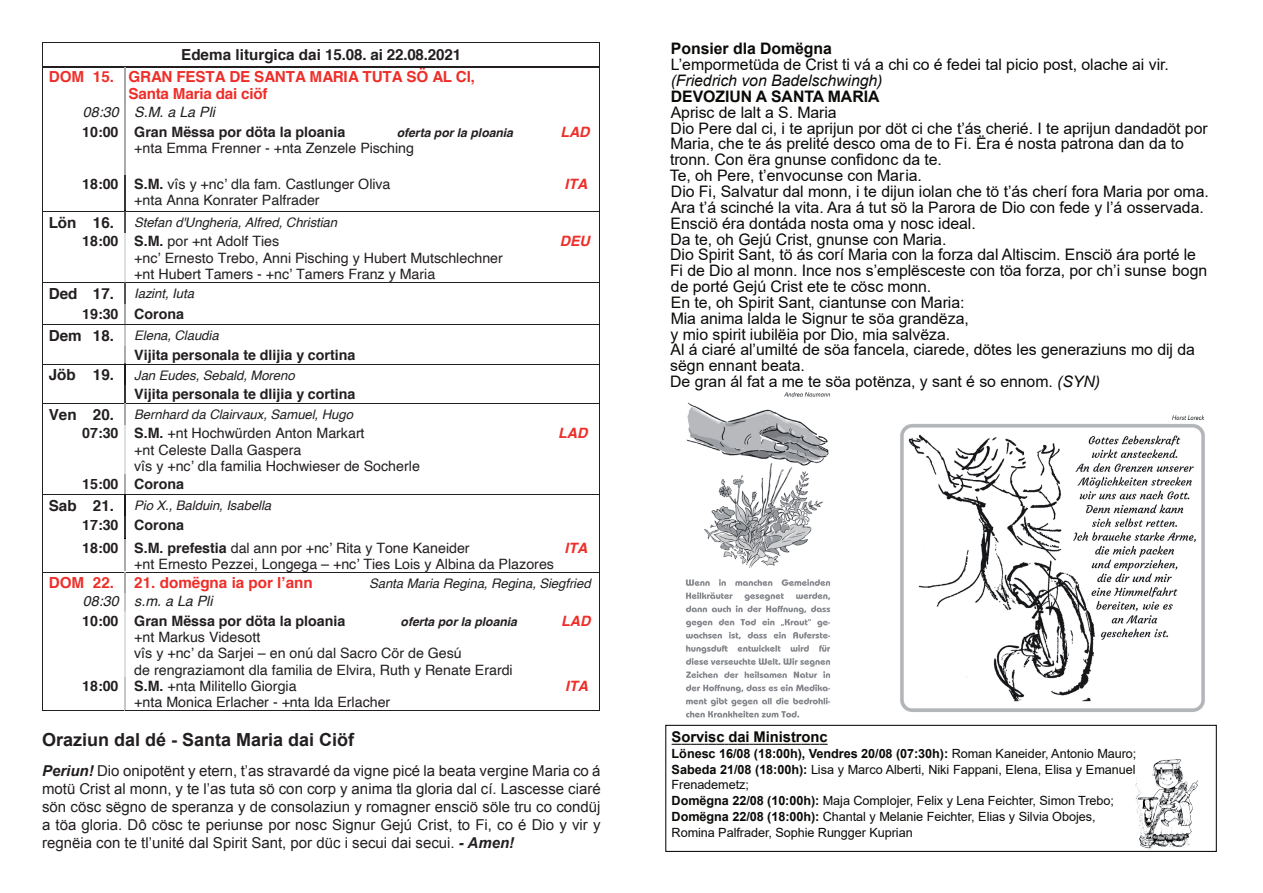
<style>
.page{position:relative;width:1263px;height:893px;background:#fff}
.page>*{position:absolute;margin:0;border:0;box-sizing:border-box;transform-origin:0 0}
.t1{font:700 18px "Arial";color:#231f20}
.t2{font:15.9px/15.9px "Arial";letter-spacing:-.005em;color:#0b0a08}
.t3{font:700 15.9px "Arial";letter-spacing:-.005em;color:#0b0a08}
.t4{font:italic 15.9px "Arial";letter-spacing:-.005em;color:#0b0a08}
.t5{font:700 15.3px/16.2px "Helvetica";letter-spacing:-.005em;color:#ee2e29}
.t6{font:700 15.3px "Helvetica";color:#231f20}
.t7{font:15px/18px "Arial";color:#231f20;text-align:justify}
.t8{font:700 14.85px "Arial";letter-spacing:-.005em;color:#0b0a08}
.t9{font:14.25px/16.4px "Helvetica";color:#231f20}
.t10{font:700 14.25px "Helvetica";color:#231f20}
.t11{font:italic 14.25px "Helvetica";color:#231f20}
.t12{font:italic 700 14.25px "Helvetica";letter-spacing:-.005em;color:#ee2e29}
.t13{font:italic 13.2px "Helvetica";letter-spacing:-.01em;color:#231f20}
.t14{font:12.6px/15.9px "Arial";letter-spacing:-.005em;color:#0b0a08}
.t15{font:italic 700 12.15px "Helvetica";color:#231f20}
.s1{font-weight:700}
.s2{font-weight:700;font-style:italic}
.s3{font-style:italic}
</style>
<div class="page">
<hr style="left:43px;top:42px;width:557px;height:1px;background:#231f20">
<svg style="left:42px;top:42px;width:1px;height:25px"></svg>
<hr style="left:43px;top:66px;width:82px;height:1px;background:#231f20">
<hr style="left:43px;top:67px;width:82px;height:1px;background:#231f20">
<hr style="left:126px;top:66px;width:474px;height:1px;background:#231f20">
<hr style="left:126px;top:67px;width:474px;height:1px;background:#231f20">
<hr style="left:42px;top:67px;width:1px;height:37px;background:#231f20">
<hr style="left:600px;top:67px;width:1px;height:37px;background:#231f20">
<svg style="left:42px;top:104px;width:1px;height:19px"></svg>
<hr style="left:42px;top:123px;width:1px;height:52px;background:#231f20">
<hr style="left:600px;top:123px;width:1px;height:52px;background:#231f20">
<hr style="left:42px;top:175px;width:1px;height:36px;background:#231f20">
<hr style="left:600px;top:175px;width:1px;height:36px;background:#231f20">
<hr style="left:43px;top:211px;width:82px;height:1px;background:#231f20">
<hr style="left:125px;top:211px;width:475px;height:1px;background:#231f20">
<svg style="left:42px;top:211px;width:1px;height:22px"></svg>
<hr style="left:42px;top:233px;width:1px;height:49px;background:#231f20">
<hr style="left:600px;top:233px;width:1px;height:49px;background:#231f20">
<hr style="left:43px;top:282px;width:82px;height:1px;background:#231f20">
<hr style="left:125px;top:282px;width:475px;height:1px;background:#231f20">
<hr style="left:43px;top:325px;width:82px;height:1px;background:#231f20">
<hr style="left:125px;top:325px;width:475px;height:1px;background:#231f20">
<hr style="left:43px;top:364px;width:82px;height:1px;background:#231f20">
<hr style="left:125px;top:364px;width:475px;height:1px;background:#231f20">
<hr style="left:43px;top:403px;width:82px;height:1px;background:#231f20">
<hr style="left:125px;top:403px;width:475px;height:1px;background:#231f20">
<svg style="left:42px;top:282px;width:1px;height:143px"></svg>
<hr style="left:42px;top:425px;width:1px;height:49px;background:#231f20">
<hr style="left:600px;top:425px;width:1px;height:49px;background:#231f20">
<hr style="left:43px;top:494px;width:82px;height:1px;background:#231f20">
<hr style="left:125px;top:494px;width:475px;height:1px;background:#231f20">
<svg style="left:42px;top:474px;width:1px;height:66px"></svg>
<hr style="left:42px;top:540px;width:1px;height:32px;background:#231f20">
<hr style="left:600px;top:540px;width:1px;height:32px;background:#231f20">
<hr style="left:43px;top:572px;width:82px;height:1px;background:#231f20">
<hr style="left:125px;top:572px;width:219px;height:1px;background:#231f20">
<hr style="left:345px;top:572px;width:255px;height:1px;background:#231f20">
<svg style="left:42px;top:572px;width:1px;height:40px"></svg>
<hr style="left:42px;top:612px;width:1px;height:66px;background:#231f20">
<hr style="left:600px;top:612px;width:1px;height:66px;background:#231f20">
<hr style="left:42px;top:678px;width:1px;height:33px;background:#231f20">
<hr style="left:43px;top:711px;width:82px;height:1px;background:#231f20">
<svg style="left:125px;top:66px;width:1px;height:645px"></svg>
<hr style="left:125px;top:711px;width:475px;height:1px;background:#231f20">
<hr style="left:600px;top:678px;width:1px;height:33px;background:#231f20">
<img style="left:674px;top:392px;width:168px;height:333px">
<svg style="left:672px;top:744px;width:156px;height:1px"></svg>
<img style="left:1136px;top:760px;width:63px;height:89px">
<img style="left:900px;top:415px;width:305px;height:297px">
<div style="left:665px;top:725px;width:552px;height:127px;border:1px solid #0b0a08"></div>
<p class="t6" style="left:181px;top:42px;width:281px">Edema liturgica dai 15.08. ai 22.08.2021</p>
<p class="t5" style="left:129px;top:69px;width:348px;text-indent:-80px">DOM 15. GRAN FESTA DE SANTA MARIA TUTA SÖ AL CI,<br>Santa Maria dai ciöf</p>
<p class="t11" style="left:83px;top:101px;width:133px">08:30 S.M. a La Pli</p>
<p class="t10" style="left:82px;top:120px;width:265px">10:00 Gran Mëssa por döta la ploania</p>
<p class="t15" style="left:397px;top:122px;width:118px">oferta por la ploania</p>
<p class="t12" style="left:560px;top:120px;width:31px">LAD</p>
<p class="t9" style="left:134px;top:140px;width:281px">+nta Emma Frenner - +nta Zenzele Pisching</p>
<p class="t9" style="left:82px;top:176px;width:310px"><span class="s1">18:00 S.M.</span> vîs y +ncʼ dla fam. Castlunger Oliva</p>
<p class="t12" style="left:564px;top:172px;width:24px">ITA</p>
<p class="t9" style="left:134px;top:192px;width:187px">+nta Anna Konrater Palfrader</p>
<p class="t6" style="left:49px;top:210px;width:67px">Lön 16.</p>
<p class="t13" style="left:134px;top:212px;width:204px">Stefan d'Ungheria, Alfred, Christian</p>
<p class="t9" style="left:82px;top:234px;width:199px"><span class="s1">18:00 S.M.</span> por +nt Adolf Ties</p>
<p class="t12" style="left:560px;top:230px;width:32px">DEU</p>
<p class="t9" style="left:134px;top:250px;width:370px">+ncʼ Ernesto Trebo, Anni Pisching y Hubert Mutschlechner +nt Hubert Tamers - +ncʼ Tamers Franz y Maria</p>
<p class="t6" style="left:49px;top:281px;width:67px">Ded 17.</p>
<p class="t13" style="left:134px;top:283px;width:61px">Iazint, Iuta</p>
<p class="t10" style="left:82px;top:303px;width:103px">19:30 Corona</p>
<p class="t6" style="left:49px;top:323px;width:67px">Dem 18.</p>
<p class="t13" style="left:134px;top:325px;width:86px">Elena, Claudia</p>
<p class="t10" style="left:134px;top:343px;width:223px">Vijita personala te dlijia y cortina</p>
<p class="t6" style="left:49px;top:363px;width:67px">Jöb 19.</p>
<p class="t13" style="left:134px;top:365px;width:162px">Jan Eudes, Sebald, Moreno</p>
<p class="t10" style="left:134px;top:383px;width:223px">Vijita personala te dlijia y cortina</p>
<p class="t6" style="left:49px;top:402px;width:67px">Ven 20.</p>
<p class="t13" style="left:134px;top:404px;width:220px">Bernhard da Clairvaux, Samuel, Hugo</p>
<p class="t9" style="left:82px;top:426px;width:284px"><span class="s1">07:30 S.M.</span> +nt Hochwürden Anton Markart</p>
<p class="t12" style="left:558px;top:422px;width:31px">LAD</p>
<p class="t9" style="left:134px;top:442px;width:287px">+nt Celeste Dalla Gaspera<br>vîs y +ncʼ dla familia Hochwieser de Socherle</p>
<p class="t10" style="left:82px;top:473px;width:103px">15:00 Corona</p>
<p class="t6" style="left:49px;top:493px;width:67px">Sab 21.</p>
<p class="t13" style="left:134px;top:495px;width:138px">Pio X., Balduin, Isabella</p>
<p class="t9" style="left:82px;top:514px;width:389px;line-height:23px"><span class="s1">17:30 Corona<br>18:00 S.M. prefestia</span> dal ann por +ncʼ Rita y Tone Kaneider</p>
<p class="t12" style="left:564px;top:536px;width:24px">ITA</p>
<p class="t9" style="left:134px;top:556px;width:421px">+nt Ernesto Pezzei, Longega – +ncʼ Ties Lois y Albina da Plazores</p>
<p class="t5" style="left:49px;top:574px;width:67px">DOM 22.</p>
<p class="t5" style="left:134px;top:574px;width:180px">21. domëgna ia por lʼann</p>
<p class="t13" style="left:369px;top:573px;width:223px">Santa Maria Regina, Regina, Siegfried</p>
<p class="t11" style="left:83px;top:590px;width:131px">08:30 s.m. a La Pli</p>
<p class="t10" style="left:82px;top:609px;width:265px">10:00 Gran Mëssa por döta la ploania</p>
<p class="t15" style="left:401px;top:611px;width:118px">oferta por la ploania</p>
<p class="t12" style="left:561px;top:609px;width:31px">LAD</p>
<p class="t9" style="left:134px;top:629px;width:128px">+nt Markus Videsott</p>
<p class="t9" style="left:134px;top:646px;width:329px">vîs y +ncʼ da Sarjei – en onú dal Sacro Cör de Gesú</p>
<p class="t9" style="left:134px;top:662px;width:380px">de rengraziamont dla familia de Elvira, Ruth y Renate Erardi</p>
<p class="t9" style="left:82px;top:678px;width:216px"><span class="s1">18:00 S.M.</span> +nta Militello Giorgia</p>
<p class="t12" style="left:565px;top:674px;width:24px">ITA</p>
<p class="t9" style="left:134px;top:695px;width:258px">+nta Monica Erlacher - +nta Ida Erlacher</p>
<p class="t1" style="left:42px;top:727px;width:314px">Oraziun dal dé - Santa Maria dai Ciöf</p>
<p class="t7" style="left:42px;top:762px;width:560px"><span class="s2">Periun!</span> Dio onipotënt y etern, t’as stravardé da vigne picé la beata vergine Maria co á motü Crist al monn, y te l’as tuta sö con corp y anima tla gloria dal cí. Lascesse ciaré sön cösc sëgno de speranza y de consolaziun y romagner ensciö söle tru co condüj a töa gloria. Dô cösc te periunse por nosc Signur Gejú Crist, to Fi, co é Dio y vir y regnëia con te tl’unité dal Spirit Sant, por düc i secui dai secui. <span class="s2">- Amen!</span></p>
<p class="t3" style="left:671px;top:38px;width:162px">Ponsier dla Domëgna</p>
<p class="t2" style="left:671px;top:57px;width:499px">L’empormetüda de Crist ti vá a chi co é fedei tal picio post, olache ai vir.</p>
<p class="t4" style="left:671px;top:70px;width:213px">(Friedrich von Badelschwingh)</p>
<p class="t3" style="left:671px;top:85px;width:210px">DEVOZIUN A SANTA MARIA</p>
<p class="t2" style="left:670px;top:104px;width:540px">Aprisc de lalt a S. Maria<br>Dio Pere dal ci, i te aprijun por döt ci che t’ás cherié. I te aprijun dandadöt por Maria, che te ás prelité desco oma de to Fi. Ëra é nosta patrona dan da to tronn. Con ëra gnunse confidonc da te.<br>Te, oh Pere, t’envocunse con Maria.<br>Dio Fi, Salvatur dal monn, i te dijun iolan che tö t’ás cherí fora Maria por oma.<br>Ara t’á scinché la vita. Ara á tut sö la Parora de Dio con fede y l’á osservada.<br>Ensciö éra dontáda nosta oma y nosc ideal.<br>Da te, oh Gejú Crist, gnunse con Maria.<br>Dio Spirit Sant, tö ás corí Maria con la forza dal Altiscim. Ensciö ára porté le Fi de Dio al monn. Ince nos s’emplësceste con töa forza, por ch’i sunse bogn de porté Gejú Crist ete te cösc monn.<br>En te, oh Spirit Sant, ciantunse con Maria:<br>Mia anima lalda le Signur te söa grandëza,<br>y mio spirit iubilëia por Dio, mia salvëza.<br>Al á ciaré al’umilté de söa fancela, ciarede, dötes les generaziuns mo dij da sëgn ennant beata.<br>De gran ál fat a me te söa potënza, y sant é so ennom. <span class="s3">(SYN)</span></p>
<p class="t8" style="left:672px;top:726px;width:158px">Sorvisc dai Ministronc</p>
<p class="t14" style="left:672px;top:745px;width:466px"><span class="s1">Lönesc 16/08 (18:00h), Vendres 20/08 (07:30h):</span> Roman Kaneider, Antonio Mauro; <span class="s1">Sabeda 21/08 (18:00h):</span> Lisa y Marco Alberti, Niki Fappani, Elena, Elisa y Emanuel Frenademetz;<br><span class="s1">Domëgna 22/08 (10:00h):</span> Maja Complojer, Felix y Lena Feichter, Simon Trebo; <span class="s1">Domëgna 22/08 (18:00h):</span> Chantal y Melanie Feichter, Elias y Silvia Obojes, Romina Palfrader, Sophie Rungger Kuprian</p>
</div>
